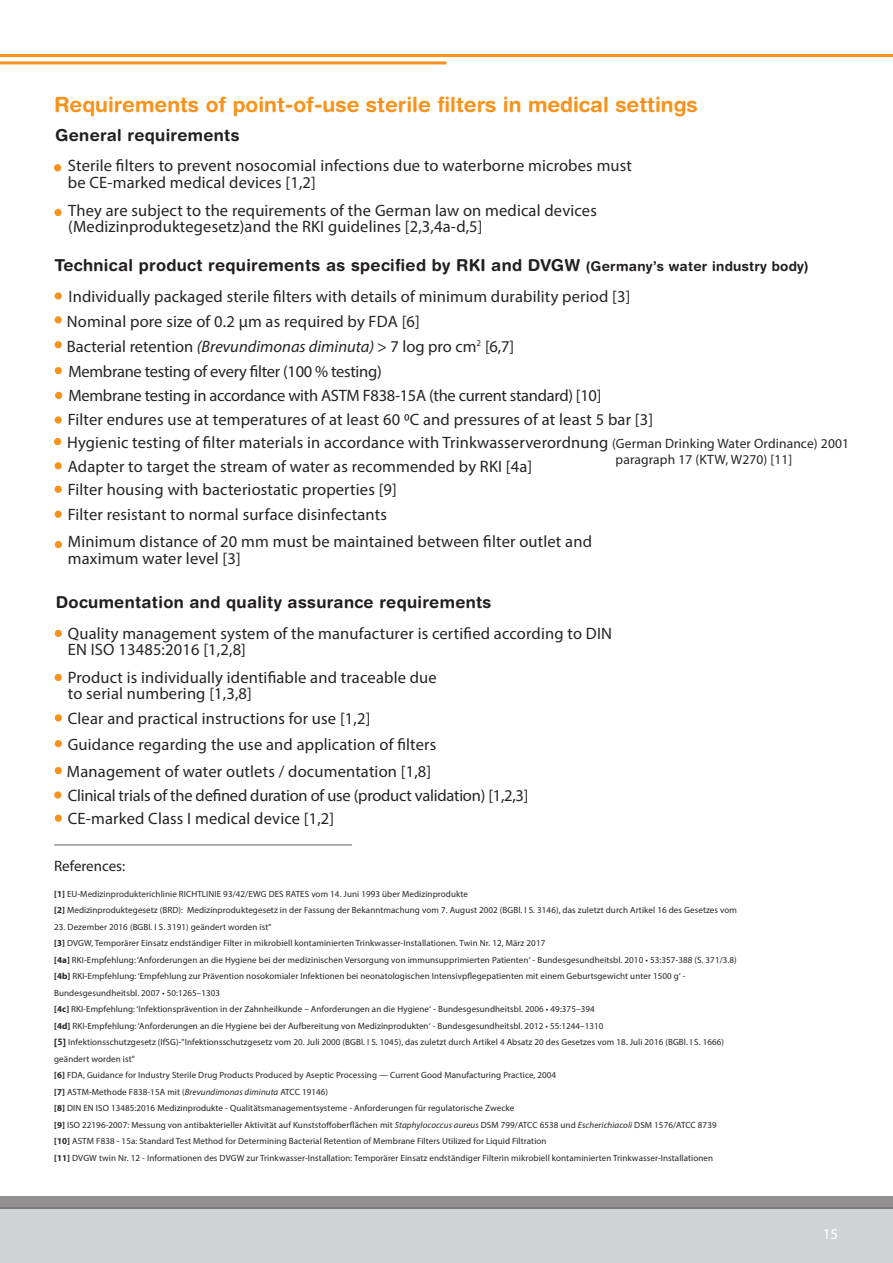
<style>
.page{position:relative;width:893px;height:1263px;background:#fff}
.page>*{position:absolute;margin:0;border:0;box-sizing:border-box;transform-origin:0 0}
.t1{font:700 21px "Helvetica Rounded LT Std";color:#f7931d}
.t2{font:16.5px/16.5px "Myriad Pro";letter-spacing:.01em;color:#262324}
.t3{font:700 16.5px "Helvetica Rounded LT Std";letter-spacing:.02em;color:#231f20}
.t4{font:16.5px "Myriad Pro";letter-spacing:-.02em;color:#262324}
.t5{font:16.5px "Myriad Pro";letter-spacing:-.015em;color:#262324}
.t6{font:15px "Myriad Pro";color:#231f20}
.t7{font:15px "Myriad Pro";color:#fff}
.t8{font:13.5px "Myriad Pro";letter-spacing:.01em;color:#262324}
.t9{font:9px/16.5px "Myriad Pro";letter-spacing:.01em;color:#262324}
.s1{font-size:13.5px}
.s2{font-style:italic}
.s3{font-weight:700}
.s4{font-family:"PT Sans Caption";font-weight:700}
</style>
<div class="page">
<div style="left:0;top:1208px;width:893px;height:55px;background:#d1d2d4"></div>
<svg style="left:0;top:1196px;width:893px;height:13px;background:#8d8b8b"></svg>
<hr style="left:0;top:61px;width:446px;height:3px;background:#f7931d">
<hr style="left:0;top:54px;width:893px;height:3px;background:#f7931d">
<div style="left:54px;top:164px;width:7px;height:7px;background:#f7931d;border-radius:50%"></div>
<div style="left:54px;top:209px;width:8px;height:7px;background:#f7931d;border-radius:50%"></div>
<div style="left:55px;top:292px;width:7px;height:8px;background:#f7931d;border-radius:50%"></div>
<div style="left:55px;top:316px;width:7px;height:7px;background:#f7931d;border-radius:50%"></div>
<div style="left:55px;top:341px;width:7px;height:7px;background:#f7931d;border-radius:50%"></div>
<div style="left:55px;top:367px;width:7px;height:7px;background:#f7931d;border-radius:50%"></div>
<div style="left:55px;top:416px;width:7px;height:8px;background:#f7931d;border-radius:50%"></div>
<div style="left:55px;top:462px;width:7px;height:7px;background:#f7931d;border-radius:50%"></div>
<div style="left:55px;top:486px;width:7px;height:7px;background:#f7931d;border-radius:50%"></div>
<div style="left:55px;top:511px;width:7px;height:7px;background:#f7931d;border-radius:50%"></div>
<div style="left:55px;top:541px;width:7px;height:7px;background:#f7931d;border-radius:50%"></div>
<div style="left:55px;top:630px;width:7px;height:7px;background:#f7931d;border-radius:50%"></div>
<div style="left:55px;top:674px;width:7px;height:7px;background:#f7931d;border-radius:50%"></div>
<div style="left:55px;top:714px;width:7px;height:7px;background:#f7931d;border-radius:50%"></div>
<div style="left:55px;top:767px;width:7px;height:7px;background:#f7931d;border-radius:50%"></div>
<div style="left:55px;top:740px;width:7px;height:7px;background:#f7931d;border-radius:50%"></div>
<div style="left:55px;top:814px;width:7px;height:8px;background:#f7931d;border-radius:50%"></div>
<div style="left:54px;top:791px;width:7px;height:8px;background:#f7931d;border-radius:50%"></div>
<hr style="left:54px;top:844px;width:298px;height:2px;background:#939598">
<div style="left:54px;top:438px;width:7px;height:7px;background:#f7931d;border-radius:50%"></div>
<div style="left:55px;top:392px;width:7px;height:7px;background:#f7931d;border-radius:50%"></div>
<h1 class="t1" style="left:54px;top:91px;width:645px">Requirements of point-of-use sterile filters in medical settings</h1>
<h2 class="t3" style="left:55px;top:125px;width:186px">General requirements</h2>
<h2 class="t2" style="left:68px;top:157px;width:566px">Sterile filters to prevent nosocomial infections due to waterborne microbes must be CE-marked medical devices [1,2]</h2>
<h2 class="t2" style="left:68px;top:201px;width:530px">They are subject to the requirements of the German law on medical devices (Medizinproduktegesetz)and the RKI guidelines [2,3,4a-d,5]</h2>
<h2 class="t3" style="left:54px;top:255px;width:756px">Technical product requirements as specified by RKI and DVGW <span class="s1">(Germany’s water industry body)</span></h2>
<h2 class="t2" style="left:68px;top:288px;width:563px">Individually packaged sterile filters with details of minimum durability period [3]</h2>
<h2 class="t2" style="left:67px;top:313px;width:355px">Nominal pore size of 0.2 μm as required by FDA [6]</h2>
<h2 class="t2" style="left:67px;top:338px;width:449px">Bacterial retention <span class="s2">(Brevundimonas diminuta)</span> &gt; 7 log pro cm<sup>2</sup> [6,7]</h2>
<h2 class="t4" style="left:68px;top:361px;width:315px">Membrane testing of every filter (100 % testing)</h2>
<h2 class="t4" style="left:68px;top:386px;width:534px">Membrane testing in accordance with ASTM F838-15A (the current standard) [10]</h2>
<h2 class="t2" style="left:68px;top:411px;width:587px">Filter endures use at temperatures of at least 60 0C and pressures of at least 5 bar [3]</h2>
<h2 class="t2" style="left:67px;top:434px;width:783px">Hygienic testing of filter materials in accordance with Trinkwasserverordnung <span class="s1">(German Drinking Water Ordinance) 2001</span></h2>
<h3 class="t8" style="left:616px;top:451px;width:178px">paragraph 17 (KTW, W270) [11]</h3>
<h2 class="t2" style="left:68px;top:455px;width:466px;line-height:23.2px">Adapter to target the stream of water as recommended by RKI [4a]<br>Filter housing with bacteriostatic properties [9]</h2>
<h2 class="t2" style="left:68px;top:533px;width:526px">Minimum distance of 20 mm must be maintained between filter outlet and maximum water level [3]</h2>
<h2 class="t2" style="left:68px;top:506px;width:321px">Filter resistant to normal surface disinfectants</h2>
<h2 class="t3" style="left:56px;top:592px;width:437px">Documentation and quality assurance requirements</h2>
<h2 class="t2" style="left:68px;top:625px;width:546px">Quality management system of the manufacturer is certified according to DIN<br>EN ISO 13485:2016 [1,2,8]</h2>
<h2 class="t2" style="left:68px;top:669px;width:370px">Product is individually identifiable and traceable due to serial numbering [1,3,8]</h2>
<h2 class="t2" style="left:67px;top:731px;width:371px;line-height:26.7px">Guidance regarding the use and application of filters<br>Management of water outlets / documentation [1,8]</h2>
<h2 class="t2" style="left:68px;top:710px;width:304px">Clear and practical instructions for use [1,2]</h2>
<h2 class="t5" style="left:68px;top:785px;width:462px">Clinical trials of the defined duration of use (product validation) [1,2,3]</h2>
<h2 class="t2" style="left:68px;top:810px;width:268px">CE-marked Class I medical device [1,2]</h2>
<h3 class="t6" style="left:54px;top:857px;width:73px">References:</h3>
<p class="t9" style="left:54px;top:885px;width:684px"><span class="s3">[1]</span> EU-Medizinprodukterichlinie RICHTLINIE 93/42/EWG DES RATES vom 14. Juni 1993 über Medizinprodukte<br><span class="s3">[2]</span> Medizinproduktegesetz (BRD): Medizinproduktegesetz in der Fassung der Bekanntmachung vom 7. August 2002 (BGBl. I S. 3146), das zuletzt durch Artikel 16 des Gesetzes vom</p>
<p class="t9" style="left:54px;top:918px;width:684px">23. Dezember 2016 (BGBl. I S. 3191) geändert worden ist"<br><span class="s3">[3]</span> DVGW, Temporärer Einsatz endständiger Filter in mikrobiell kontaminierten Trinkwasser-Installationen. Twin Nr. 12, März 2017<br><span class="s3">[4a]</span> RKI-Empfehlung: ‘Anforderungen an die Hygiene bei der medizinischen Versorgung von immunsupprimierten Patienten‘ - Bundesgesundheitsbl. 2010 • 53:357-388 (S. 371/3.8) <span class="s3">[4b]</span> RKI-Empfehlung: ‘Empfehlung zur Prävention nosokomialer Infektionen bei neonatologischen Intensivpflegepatienten mit einem Geburtsgewicht unter 1500 g‘ - Bundesgesundheitsbl. 2007 • 50:1265–1303<br><span class="s3">[4c]</span> RKI-Empfehlung: ‘Infektionsprävention in der Zahnheilkunde – Anforderungen an die Hygiene‘ - Bundesgesundheitsbl. 2006 • 49:375–394<br><span class="s3">[4d]</span> RKI-Empfehlung: ‘Anforderungen an die Hygiene bei der Aufbereitung von Medizinprodukten‘ - Bundesgesundheitsbl. 2012 • 55:1244–1310<br><span class="s4">[5]</span> Infektionsschutzgesetz (IfSG)-"Infektionsschutzgesetz vom 20. Juli 2000 (BGBl. I S. 1045), das zuletzt durch Artikel 4 Absatz 20 des Gesetzes vom 18. Juli 2016 (BGBl. I S. 1666) geändert worden ist"<br><span class="s3">[6]</span> FDA, Guidance for Industry Sterile Drug Products Produced by Aseptic Processing — Current Good Manufacturing Practice, 2004<br><span class="s3">[7]</span> ASTM-Methode F838-15A mit (<span class="s2">Brevundimonas diminuta</span> ATCC 19146)<br><span class="s3">[8]</span> DIN EN ISO 13485:2016 Medizinprodukte - Qualitätsmanagementsysteme - Anforderungen für regulatorische Zwecke<br><span class="s3">[9]</span> ISO 22196-2007: Messung von antibakterieller Aktivität auf Kunststoffoberflächen mit <span class="s2">Staphylococcus aureus</span> DSM 799/ATCC 6538 und <span class="s2">Escherichiacoli</span> DSM 1576/ATCC 8739<br><span class="s3">[10]</span> ASTM F838 - 15a: Standard Test Method for Determining Bacterial Retention of Membrane Filters Utilized for Liquid Filtration<br><span class="s3">[11]</span> DVGW twin Nr. 12 - Informationen des DVGW zur Trinkwasser-Installation: Temporärer Einsatz endständiger Filterin mikrobiell kontaminierten Trinkwasser-Installationen</p>
<h3 class="t7" style="left:823px;top:1224px;width:17px">15</h3>
</div>
